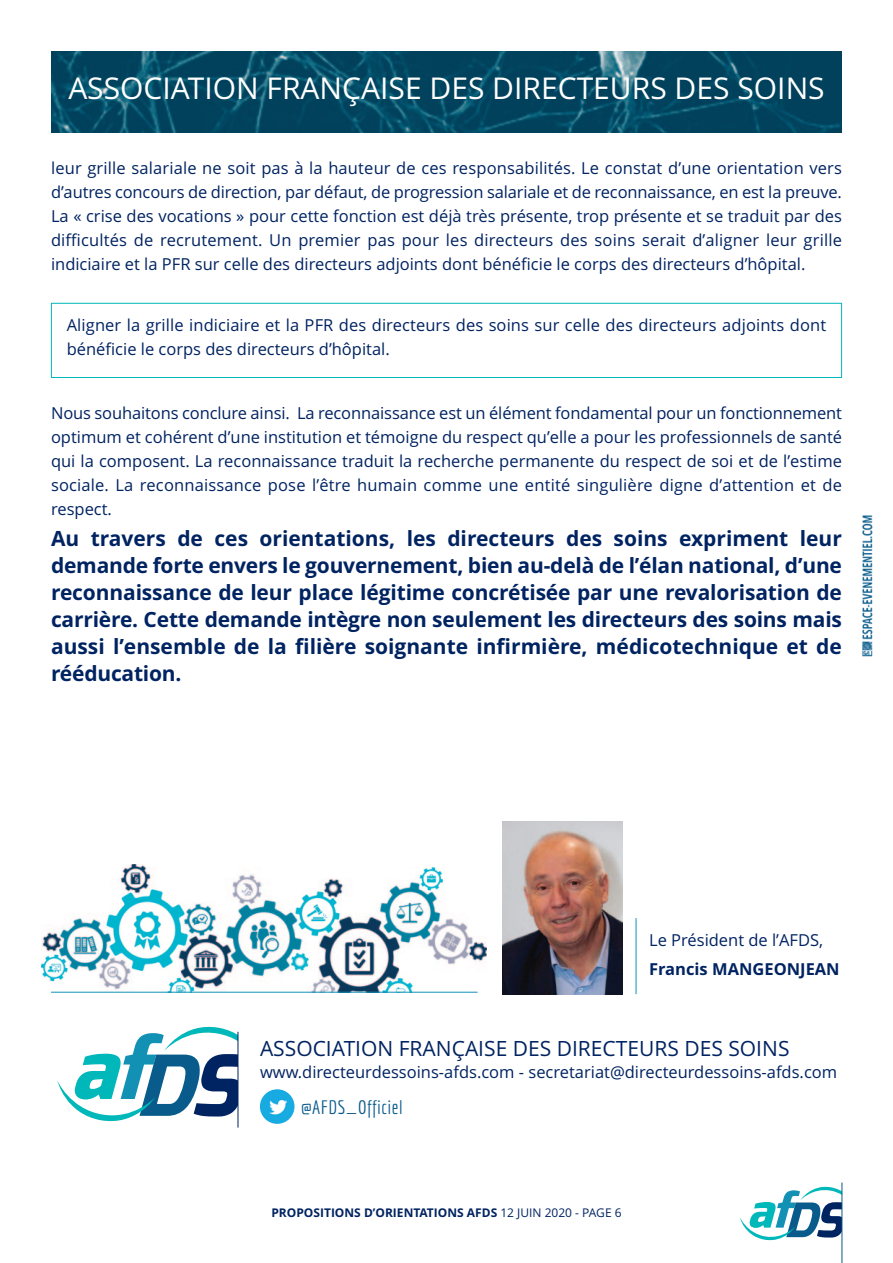
<style>
.page{position:relative;width:893px;height:1263px;background:#fff}
.page>*{position:absolute;margin:0;border:0;box-sizing:border-box;transform-origin:0 0}
.t1{font:30px "Open Sans";color:#fff}
.t2{font:700 21px/27px "Open Sans";color:#002361;text-align:justify}
.t3{font:21px "Open Sans";color:#002361}
.t4{font:18.9px "Economica";letter-spacing:.025em;color:#085b8b}
.t5{font:16.5px/24px "Open Sans";color:#002361;text-align:justify}
.t6{font:700 16.5px "Open Sans";color:#002361}
.t7{font:700 12px "Open Sans";color:#002361}
.s1{font-weight:400}
</style>
<div class="page">
<img style="left:42px;top:864px;width:444px;height:128px">
<img style="left:51px;top:51px;width:791px;height:81px">
<svg style="left:740px;top:1187px;width:102px;height:53px"></svg>
<hr style="left:842px;top:1182px;width:1px;height:81px;background:#085b8b">
<svg style="left:57px;top:1027px;width:181px;height:94px"></svg>
<hr style="left:238px;top:1032px;width:1px;height:95px;background:#002361">
<img style="left:260px;top:1089px;width:34px;height:35px;border-radius:50%">
<hr style="left:636px;top:918px;width:1px;height:76px;background:#1391b5">
<hr style="left:51px;top:992px;width:427px;height:1px;background:#1391b5">
<div style="left:51px;top:303px;width:791px;height:75px;border:1px solid #00b8b9"></div>
<img style="left:503px;top:822px;width:120px;height:172px">
<img style="left:862px;top:515px;width:11px;height:142px">
<p class="t1" style="left:68px;top:77px;width:758px">ASSOCIATION FRANÇAISE DES DIRECTEURS DES SOINS</p>
<p class="t5" style="left:51px;top:158px;width:792px">leur grille salariale ne soit pas à la hauteur de ces responsabilités. Le constat d’une orientation vers d’autres concours de direction, par défaut, de progression salariale et de reconnaissance, en est la preuve.<br>La « crise des vocations » pour cette fonction est déjà très présente, trop présente et se traduit par des difficultés de recrutement. Un premier pas pour les directeurs des soins serait d’aligner leur grille indiciaire et la PFR sur celle des directeurs adjoints dont bénéficie le corps des directeurs d’hôpital.</p>
<p class="t5" style="left:67px;top:315px;width:761px">Aligner la grille indiciaire et la PFR des directeurs des soins sur celle des directeurs adjoints dont bénéficie le corps des directeurs d’hôpital.</p>
<p class="t5" style="left:51px;top:402px;width:792px">Nous souhaitons conclure ainsi. La reconnaissance est un élément fondamental pour un fonctionnement optimum et cohérent d’une institution et témoigne du respect qu’elle a pour les professionnels de santé qui la composent. La reconnaissance traduit la recherche permanente du respect de soi et de l’estime sociale. La reconnaissance pose l’être humain comme une entité singulière digne d’attention et de respect.</p>
<p class="t2" style="left:51px;top:527px;width:792px">Au travers de ces orientations, les directeurs des soins expriment leur demande forte envers le gouvernement, bien au-delà de l’élan national, d’une reconnaissance de leur place légitime concrétisée par une revalorisation de carrière. Cette demande intègre non seulement les directeurs des soins mais aussi l’ensemble de la filière soignante infirmière, médicotechnique et de rééducation.</p>
<p class="t5" style="left:649px;top:930px;width:176px">Le Président de l’AFDS,</p>
<p class="t6" style="left:649px;top:962px;width:192px">Francis MANGEONJEAN</p>
<p class="t3" style="left:260px;top:1040px;width:531px">ASSOCIATION FRANÇAISE DES DIRECTEURS DES SOINS</p>
<p class="t5" style="left:260px;top:1062px;width:579px">www.directeurdessoins-afds.com - secretariat@directeurdessoins-afds.com</p>
<p class="t4" style="left:301px;top:1101px;width:103px">@AFDS_Officiel</p>
<p class="t7" style="left:271px;top:1208px;width:352px">PROPOSITIONS D’ORIENTATIONS AFDS <span class="s1">12 JUIN 2020 - PAGE 6</span></p>
</div>
